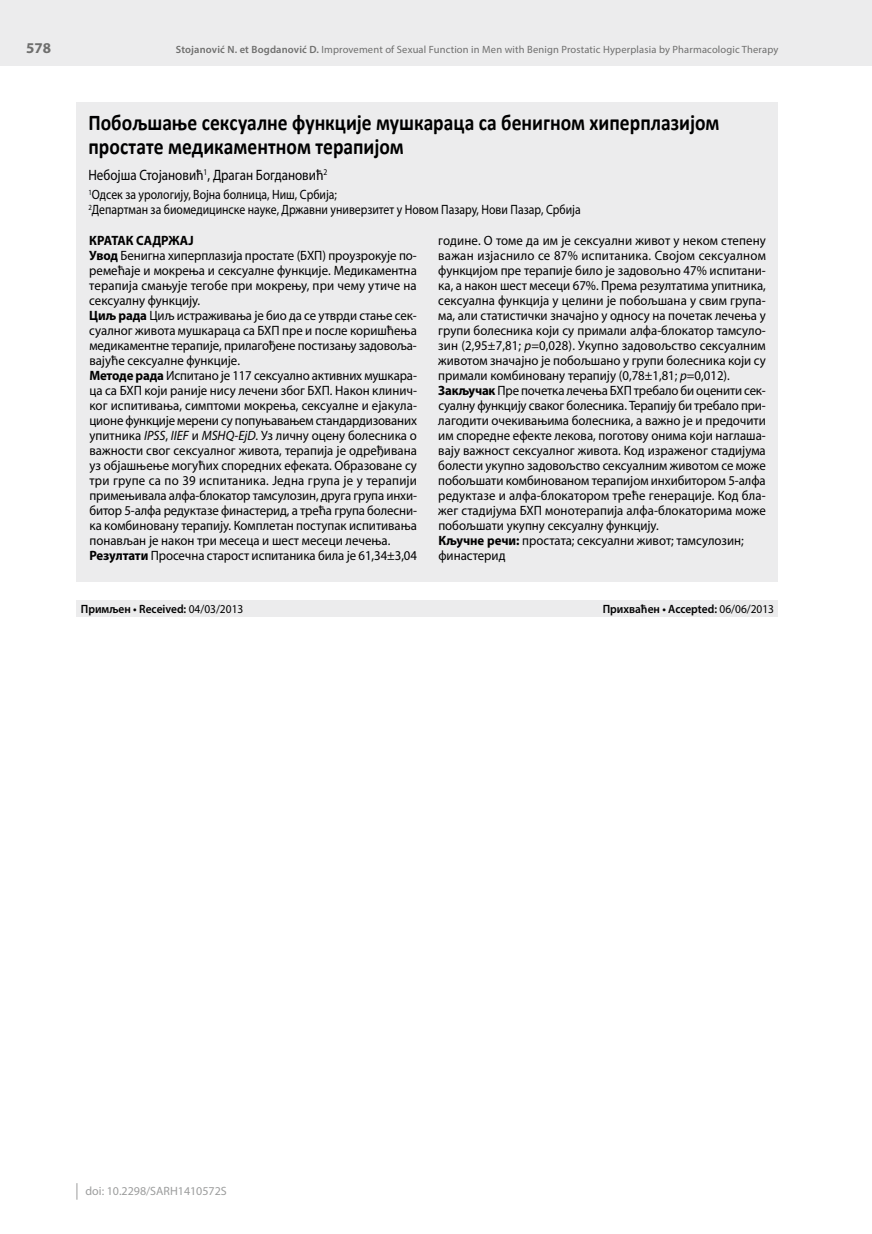
<style>
.page{position:relative;width:872px;height:1234px;background:#fff}
.page>*{position:absolute;margin:0;border:0;box-sizing:border-box;transform-origin:0 0}
.t1{font:700 22.5px/24px "Calibri";color:#000;scale:.87 1}
.t2{font:15px "Myriad Pro";color:#000;scale:.87 1}
.t3{font:700 15px "Myriad Pro";color:#6f6f6e}
.t4{font:13.5px/15px "Myriad Pro";color:#000;scale:.95 1}
.t5{font:13.5px/15px "Myriad Pro";color:#000;scale:.87 1}
.t6{font:600 12px "Myriad Pro";color:#000;scale:.95 1}
.t7{font:12px "Myriad Pro";color:#9c9d9d}
.t8{font:10.5px "Myriad Pro";letter-spacing:.015em;color:#6f6f6e}
.s1{font-weight:600}
.s2{font-weight:700}
.s3{font-style:italic}
.s4{font-weight:400}
</style>
<div class="page">
<div style="left:0;top:0;width:872px;height:66px;background:#ececed"></div>
<svg style="left:77px;top:1183px;width:1px;height:16px"></svg>
<hr style="left:871px;top:0;width:1px;height:66px;background:#9c9d9d">
<div style="left:77px;top:102px;width:701px;height:480px;background:#ececed"></div>
<div style="left:77px;top:600px;width:701px;height:16px;background:#ececed"></div>
<p class="t3" style="left:26px;top:38px;width:26px">578</p>
<p class="t8" style="left:176px;top:43px;width:604px"><span class="s1">Stojanović N. et Bogdanović D.</span> Improvement of Sexual Function in Men with Benign Prostatic Hyperplasia by Pharmacologic Therapy</p>
<h1 class="t1" style="left:88px;top:109px;width:727px">Побољшање сексуалне функције мушкараца са бенигном хиперплазијом простате медикаментном терапијом</h1>
<p class="t2" style="left:88px;top:166px;width:276px">Небојша Стојановић<sup>1</sup>, Драган Богдановић<sup>2</sup></p>
<p class="t5" style="left:88px;top:187px;width:567px"><sup>1</sup>Одсек за урологију, Војна болница, Ниш, Србија;<br><sup>2</sup>Департман за биомедицинске науке, Државни универзитет у Новом Пазару, Нови Пазар, Србија</p>
<p class="t4" style="left:89px;top:232px;width:346px"><span class="s2">КРАТАК САДРЖАЈ<br>Увод</span> Бенигна хиперплазија простате (БХП) проузрокује по&shy;ремећаје и мокрења и сексуалне функције. Медикаментна терапија смањује тегобе при мокрењу, при чему утиче на сексуалну функцију.<br><span class="s2">Циљ рада</span> Циљ истраживања је био да се утврди стање сек&shy;суалног живота мушкараца са БХП пре и после коришћења медикаментне терапије, прилагођене постизању задовоља&shy;вајуће сексуалне функције.<br><span class="s2">Методе рада</span> Испитано је 117 сексуално активних мушкара&shy;ца са БХП који раније нису лечени због БХП. Након клинич&shy;ког испитивања, симптоми мокрења, сексуалне и ејакула&shy;ционе функције мерени су попуњавањем стандардизованих упитника <span class="s3">IPSS</span>, <span class="s3">IIEF</span> и <span class="s3">MSHQ-EjD</span>. Уз личну оцену болесника о важности свог сексуалног живота, терапија је одређивана уз објашњење могућих споредних ефеката. Образоване су три групе са по 39 испитаника. Једна група је у терапији примењивала алфа-блокатор тамсулозин, друга група инхи&shy;битор 5-алфа редуктазе финастерид, а трећа група болесни&shy;ка комбиновану терапију. Комплетан поступак испитивања понављан је након три месеца и шест месеци лечења.<br><span class="s2">Резултати</span> Просечна старост испитаника била је 61,34±3,04</p>
<p class="t4" style="left:438px;top:232px;width:346px">године. О томе да им је сексуални живот у неком степену важан изјаснило се 87% испитаника. Својом сексуалном функцијом пре терапије било је задовољно 47% испитани&shy;ка, а након шест месеци 67%. Према резултатима упитника, сексуална функција у целини је побољшана у свим група&shy;ма, али статистички значајно у односу на почетак лечења у групи болесника који су примали алфа-блокатор тамсуло&shy;зин (2,95±7,81; <span class="s3">p</span>=0,028). Укупно задовољство сексуалним животом значајно је побољшано у групи болесника који су примали комбиновану терапију (0,78±1,81; <span class="s3">p</span>=0,012).<br><span class="s2">Закључак</span> Пре почетка лечења БХП требало би оценити сек&shy;суалну функцију сваког болесника. Терапију би требало при&shy;лагодити очекивањима болесника, а важно је и предочити им споредне ефекте лекова, поготову онима који наглаша&shy;вају важност сексуалног живота. Код израженог стадијума болести укупно задовољство сексуалним животом се може побољшати комбинованом терапијом инхибитором 5-алфа редуктазе и алфа-блокатором треће генерације. Код бла&shy;жег стадијума БХП монотерапија алфа-блокаторима може побољшати укупну сексуалну функцију.<br><span class="s2">Кључне речи:</span> простата; сексуални живот; тамсулозин; финастерид</p>
<p class="t6" style="left:81px;top:600px;width:173px">Примљен • Received: <span class="s4">04/03/2013</span></p>
<p class="t6" style="left:603px;top:600px;width:182px">Прихваћен • Accepted: <span class="s4">06/06/2013</span></p>
<p class="t7" style="left:86px;top:1183px;width:143px">doi: 10.2298/SARH1410572S</p>
</div>
